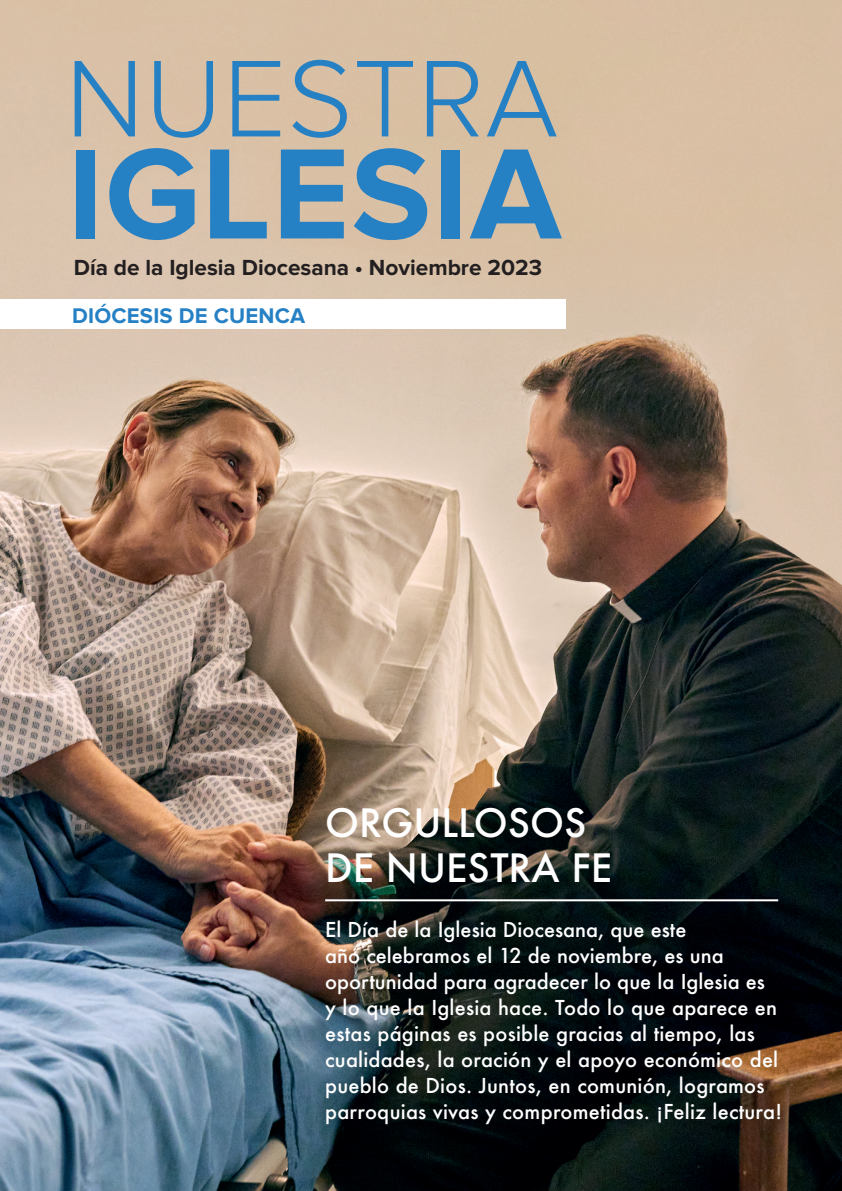
<style>
.page{position:relative;width:842px;height:1191px;background:#fff}
.page>*{position:absolute;margin:0;border:0;box-sizing:border-box;transform-origin:0 0}
.t1{font:700 133.2px "Proxima Nova";letter-spacing:.01em;color:#2580c4}
.t2{font:300 113px "Proxima Nova";letter-spacing:.005em;color:#2580c4}
.t3{font:500 38px/45.6px "Futura";color:#fff}
.t4{font:700 22.6px "Proxima Nova";color:#231f20}
.t5{font:700 22px "Proxima Nova";letter-spacing:.01em;color:#2580c4}
.t6{font:500 20px/26px "Futura";letter-spacing:.01em;color:#fff}
</style>
<div class="page">
<img style="left:0;top:0;width:842px;height:1191px">
<hr style="left:325px;top:899px;width:453px;height:2px;background:#fff">
<div style="left:0;top:299px;width:565px;height:30px;background:#fff"></div>
<h2 class="t2" style="left:65px;top:47px;width:494px">NUESTRA</h2>
<h1 class="t1" style="left:67px;top:133px;width:496px">IGLESIA</h1>
<p class="t4" style="left:74px;top:257px;width:470px">Día de la Iglesia Diocesana • Noviembre 2023</p>
<p class="t5" style="left:72px;top:305px;width:234px">DIÓCESIS DE CUENCA</p>
<h3 class="t3" style="left:325px;top:799px;width:289px">ORGULLOSOS<br>DE NUESTRA FE</h3>
<p class="t6" style="left:325px;top:916px;width:458px">El Día de la Iglesia Diocesana, que este<br>año celebramos el 12 de noviembre, es una oportunidad para agradecer lo que la Iglesia es<br>y lo que la Iglesia hace. Todo lo que aparece en estas páginas es posible gracias al tiempo, las cualidades, la oración y el apoyo económico del pueblo de Dios. Juntos, en comunión, logramos parroquias vivas y comprometidas. ¡Feliz lectura!</p>
</div>
